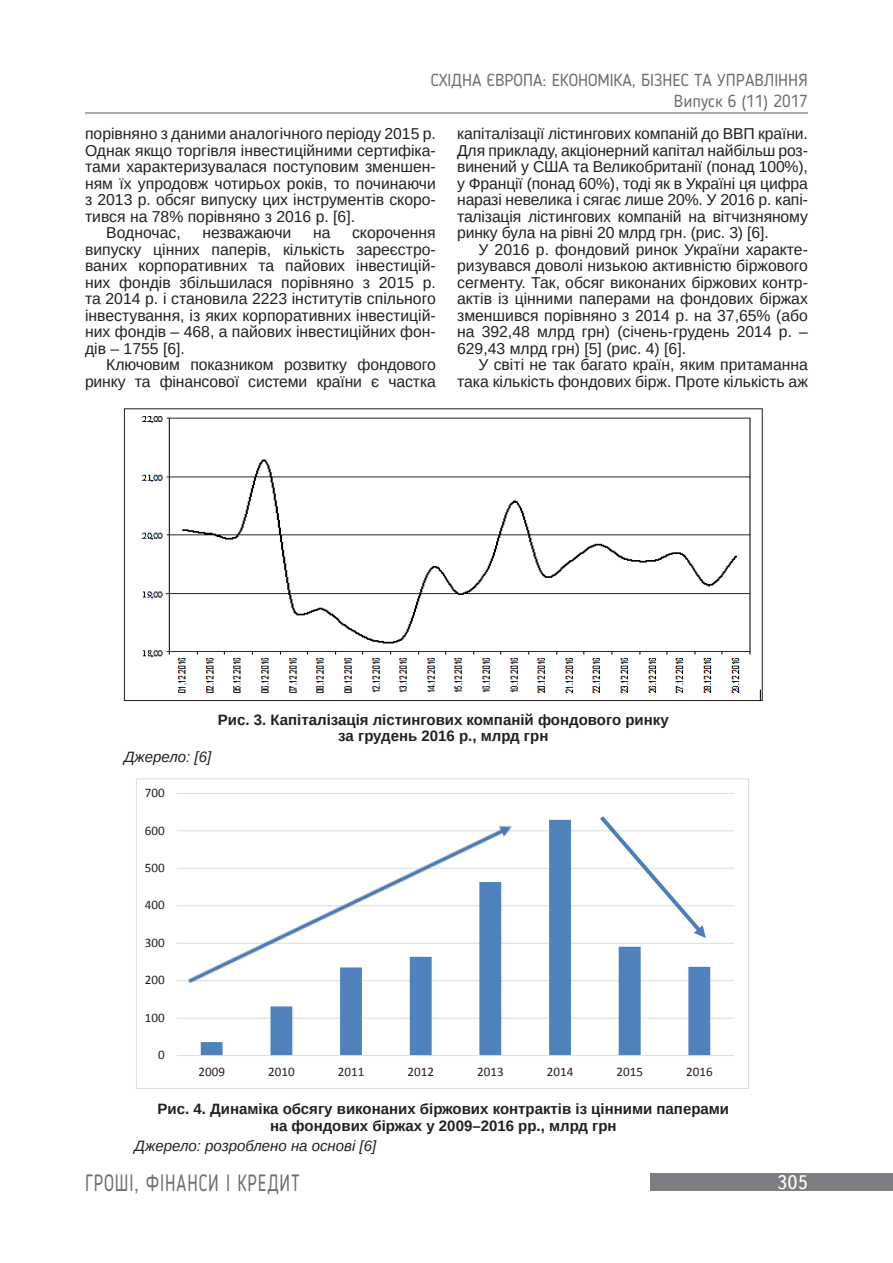
<style>
.page{position:relative;width:893px;height:1263px;background:#fff}
.page>*{position:absolute;margin:0;border:0;box-sizing:border-box;transform-origin:0 0}
.t1{font:23.4px "Blogger Sans";letter-spacing:.05em;color:#6c6d70;scale:.77 1}
.t2{font:19.5px "Ukrainian Text";color:#fff}
.t3{font:17.25px/20.7px "Blogger Sans";color:#6c6d70;text-align:right}
.t4{font:15.75px/16.5px "Arimo";color:#231f20;text-align:justify}
.t5{font:700 15px/16.5px "Arimo";color:#231f20;text-align:center}
.t6{font:italic 15px "Arimo";color:#231f20}
.t7{font:13.05px "Calibri";color:#231f20}
</style>
<div class="page">
<hr style="left:85px;top:112px;width:723px;height:2px;background:#6c6d70">
<div style="left:651px;top:1173px;width:242px;height:18px;background:#7c7e81"></div>
<img style="left:141px;top:416px;width:620px;height:283px">
<hr style="left:177px;top:1018px;width:557px;height:1px;background:#dcdddf">
<hr style="left:177px;top:980px;width:557px;height:1px;background:#dcdddf">
<hr style="left:177px;top:943px;width:557px;height:1px;background:#dcdddf">
<hr style="left:177px;top:905px;width:557px;height:1px;background:#dcdddf">
<hr style="left:177px;top:868px;width:557px;height:1px;background:#dcdddf">
<hr style="left:177px;top:830px;width:557px;height:1px;background:#dcdddf">
<hr style="left:177px;top:793px;width:557px;height:1px;background:#dcdddf">
<svg style="left:201px;top:820px;width:509px;height:235px"></svg>
<hr style="left:177px;top:1055px;width:557px;height:1px;background:#dcdddf">
<svg style="left:596px;top:816px;width:110px;height:122px"></svg>
<img style="left:177px;top:820px;width:353px;height:165px">
<p class="t3" style="left:431px;top:69px;width:379px">Східна Європа: економіка, бізнес та управління<br>Випуск 6 (11) 2017</p>
<p class="t4" style="left:85px;top:125px;width:352px">порівняно з даними аналогічного періоду 2015 р.</p>
<p class="t4" style="left:85px;top:142px;width:352px">Однак якщо торгівля інвестиційними сертифіка-</p>
<p class="t4" style="left:85px;top:158px;width:352px">тами характеризувалася поступовим зменшен-</p>
<p class="t4" style="left:85px;top:175px;width:352px">ням їх упродовж чотирьох років, то починаючи</p>
<p class="t4" style="left:85px;top:191px;width:352px">з 2013 р. обсяг випуску цих інструментів скоро-</p>
<p class="t4" style="left:85px;top:208px;width:272px">тився на 78% порівняно з 2016 р. [6].</p>
<p class="t4" style="left:106px;top:224px;width:76px">Водночас,</p>
<p class="t4" style="left:202px;top:224px;width:91px">незважаючи</p>
<p class="t4" style="left:313px;top:224px;width:19px">на</p>
<p class="t4" style="left:85px;top:224px;width:352px;text-indent:267px">скорочення випуску цінних паперів, кількість зареєстро&shy;ваних корпоративних та пайових інвестицій&shy;них фондів збільшилася порівняно з 2015 р. та 2014 р. і становила 2223 інститутів спільного інвестування, із яких корпоративних інвестицій&shy;них фондів – 468, а пайових інвестиційних фон&shy;дів – 1755 [6].</p>
<p class="t4" style="left:85px;top:357px;width:352px;text-align:right">Ключовим показником розвитку фондового ринку та фінансової системи країни є частка</p>
<p class="t4" style="left:457px;top:126px;width:352px">капіталізації лістингових компаній до ВВ П країни.<br>Для прикладу, акціонерний капітал найбільш роз&shy;винений у США та Великобританії (понад 100%), у Франції (понад 60%), тоді як в Україні ця цифра наразі невелика і сягає лише 20%. У 2016 р. капі&shy;талізація лістингових компаній на вітчизняному ринку була на рівні 20 млрд грн. (рис. 3) [6].</p>
<p class="t4" style="left:457px;top:241px;width:352px;text-indent:21px">У 2016 р. фондовий ринок України характе&shy;ризувався доволі низькою активністю біржового сегменту. Так, обсяг виконаних біржових контр&shy;актів із цінними паперами на фондових біржах зменшився порівняно з 2014 р. на 37,65% (або на 392,48 млрд грн) (січень-грудень 2014 р. – 629,43 млрд грн) [5] (рис. 4) [6].</p>
<p class="t4" style="left:457px;top:357px;width:352px;text-align:right">У світі не так багато країн, яким притаманна така кількість фондових бірж. Проте кількість аж</p>
<p class="t5" style="left:218px;top:711px;width:452px">Рис. 3. Капіталізація лістингових компаній фондового ринку за грудень 2016 р., млрд грн</p>
<p class="t6" style="left:124px;top:747px;width:89px">Джерело: [6]</p>
<p class="t7" style="left:145px;top:784px;width:21px">700</p>
<p class="t7" style="left:145px;top:822px;width:21px">600</p>
<p class="t7" style="left:145px;top:859px;width:21px">500</p>
<p class="t7" style="left:145px;top:897px;width:21px">400</p>
<p class="t7" style="left:145px;top:934px;width:21px">300</p>
<p class="t7" style="left:145px;top:972px;width:21px">200</p>
<p class="t7" style="left:145px;top:1009px;width:21px">100</p>
<p class="t7" style="left:158px;top:1047px;width:8px">0</p>
<p class="t7" style="left:199px;top:1064px;width:28px">2009</p>
<p class="t7" style="left:268px;top:1064px;width:28px">2010</p>
<p class="t7" style="left:338px;top:1064px;width:28px">2011</p>
<p class="t7" style="left:407px;top:1064px;width:28px">2012</p>
<p class="t7" style="left:477px;top:1064px;width:28px">2013</p>
<p class="t7" style="left:547px;top:1064px;width:28px">2014</p>
<p class="t7" style="left:616px;top:1064px;width:28px">2015</p>
<p class="t7" style="left:686px;top:1064px;width:28px">2016</p>
<p class="t5" style="left:158px;top:1101px;width:573px">Рис. 4. Динаміка обсягу виконаних біржових контрактів із цінними паперами на фондових біржах у 2009–2016 рр., млрд грн</p>
<p class="t6" style="left:135px;top:1136px;width:243px">Джерело: розроблено на основі [6]</p>
<h1 class="t1" style="left:85px;top:1168px;width:280px">Гроші, фінанси і кредит</h1>
<p class="t2" style="left:777px;top:1172px;width:32px">305</p>
</div>
